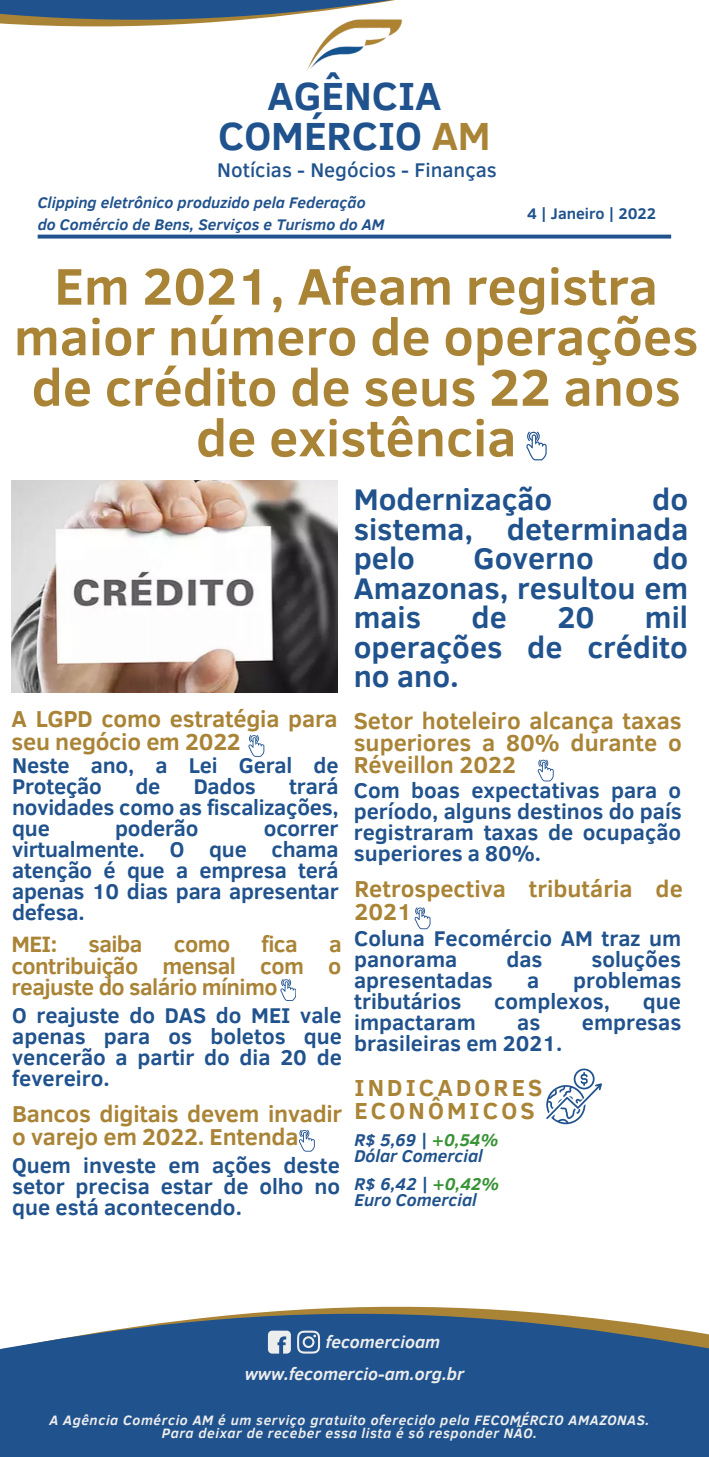
<style>
.page{position:relative;width:709px;height:1457px;background:#fff}
.page>*{position:absolute;margin:0;border:0;box-sizing:border-box;transform-origin:0 0}
.t1{font:700 52.5px/50.6px "Clear Sans";color:#aa8436;text-align:center}
.t2{font:700 40.25px "Clear Sans";color:#20528d}
.t3{font:700 30.62px/29.6px "Clear Sans";color:#20528d;text-align:justify}
.t4{font:700 23.8px "Clear Sans";letter-spacing:.135em;color:#aa8436}
.t5{font:700 23.62px/22.3px "Clear Sans";letter-spacing:-.01em;color:#aa8436}
.t6{font:700 22.75px/21.7px "Clear Sans";letter-spacing:-.025em;color:#aa8436;text-align:justify}
.t7{font:700 21.88px/21px "Clear Sans";color:#20528d;text-align:justify}
.t8{font:500 20.3px "Clear Sans";color:#20528d}
.t9{font:italic 700 17.5px "Clear Sans";color:#20528d}
.t10{font:italic 700 17.5px "Clear Sans";color:#eceded}
.t11{font:italic 700 15.75px "Clear Sans";color:#20528d}
.t12{font:700 15.75px "Clear Sans";color:#20528d}
.t13{font:italic 700 14px "Clear Sans";letter-spacing:.04em;color:#eceded}
.s1{color:#aa8436}
.s2{color:#389334}
</style>
<div class="page">
<svg style="left:38px;top:235px;width:633px;height:4px;background:#396599"></svg>
<svg style="left:0;top:1306px;width:709px;height:151px;background:#3a6393"></svg>
<svg style="left:0;top:0;width:395px;height:27px"></svg>
<svg style="left:268px;top:1331px;width:23px;height:23px"></svg>
<svg style="left:297px;top:1331px;width:23px;height:22px"></svg>
<svg style="left:414px;top:907px;width:16px;height:22px"></svg>
<svg style="left:546px;top:1068px;width:56px;height:56px"></svg>
<img style="left:302px;top:13px;width:101px;height:57px">
<svg style="left:526px;top:431px;width:20px;height:29px"></svg>
<svg style="left:280px;top:979px;width:16px;height:22px"></svg>
<svg style="left:331px;top:1314px;width:17px;height:22px"></svg>
<svg style="left:537px;top:759px;width:16px;height:22px"></svg>
<svg style="left:299px;top:1130px;width:16px;height:22px"></svg>
<svg style="left:248px;top:735px;width:16px;height:22px"></svg>
<img style="left:12px;top:480px;width:325px;height:213px">
<p class="t2" style="left:267px;top:67px;width:175px">AGÊNCIA</p>
<p class="t2" style="left:218px;top:107px;width:274px">COMÉRCIO <span class="s1">AM</span></p>
<p class="t8" style="left:217px;top:155px;width:281px">Notícias - Negócios - Finanças</p>
<p class="t11" style="left:38px;top:191px;width:329px">Clipping eletrônico produzido pela Federação</p>
<p class="t11" style="left:38px;top:213px;width:348px">do Comércio de Bens, Serviços e Turismo do AM</p>
<p class="t12" style="left:527px;top:202px;width:130px">4 | Janeiro | 2022</p>
<p class="t1" style="left:14px;top:258px;width:686px">Em 2021, Afeam registra maior número de operações de crédito de seus 22 anos de existência</p>
<p class="t3" style="left:354px;top:483px;width:200px">Modernização</p>
<p class="t3" style="left:354px;top:483px;width:336px;text-indent:298px">do sistema, determinada pelo</p>
<p class="t3" style="left:354px;top:542px;width:336px;text-indent:298px">do Amazonas, resultou em mais</p>
<p class="t3" style="left:473px;top:542px;width:122px">Governo</p>
<p class="t3" style="left:354px;top:601px;width:336px;text-indent:291px">mil operações de crédito no ano.</p>
<p class="t3" style="left:471px;top:601px;width:37px">de</p>
<p class="t3" style="left:557px;top:601px;width:39px">20</p>
<p class="t5" style="left:11px;top:707px;width:328px">A LGPD como estratégia para seu negócio em 2022</p>
<p class="t7" style="left:12px;top:754px;width:328px">Neste ano, a Lei Geral de<br>Proteção</p>
<p class="t7" style="left:12px;top:775px;width:328px;text-indent:277px">trará novidades como as fiscalizações, que</p>
<p class="t7" style="left:135px;top:775px;width:26px">de</p>
<p class="t7" style="left:194px;top:775px;width:63px">Dados</p>
<p class="t7" style="left:115px;top:817px;width:85px">poderão</p>
<p class="t7" style="left:12px;top:817px;width:328px;text-indent:252px">ocorrer virtualmente. O que chama atenção é que a empresa terá apenas 10 dias para apresentar defesa.</p>
<p class="t6" style="left:11px;top:932px;width:47px">MEI:</p>
<p class="t6" style="left:88px;top:932px;width:56px">saiba</p>
<p class="t6" style="left:174px;top:932px;width:58px">como</p>
<p class="t6" style="left:261px;top:932px;width:38px">fica</p>
<p class="t6" style="left:11px;top:932px;width:332px;text-indent:317px">a contribuição mensal com o reajuste do salário mínimo</p>
<p class="t7" style="left:12px;top:1004px;width:331px">O reajuste do DAS do MEI vale apenas para os boletos que vencerão a partir do dia 20 de fevereiro.</p>
<p class="t5" style="left:12px;top:1101px;width:332px">Bancos digitais devem invadir o varejo em 2022. Entenda</p>
<p class="t7" style="left:12px;top:1154px;width:329px">Quem investe em ações deste setor precisa estar de olho no que está acontecendo.</p>
<p class="t5" style="left:354px;top:708px;width:330px;text-align:justify">Setor hoteleiro alcança taxas superiores a 80% durante o Réveillon 2022</p>
<p class="t7" style="left:354px;top:778px;width:329px">Com boas expectativas para o período, alguns destinos do país registraram taxas de ocupação superiores a 80%.</p>
<p class="t5" style="left:354px;top:877px;width:330px">Retrospectiva tributária de<br>2021</p>
<p class="t7" style="left:354px;top:927px;width:329px">Coluna Fecomércio AM traz um panorama</p>
<p class="t7" style="left:506px;top:948px;width:38px">das</p>
<p class="t7" style="left:591px;top:948px;width:91px">soluções</p>
<p class="t7" style="left:354px;top:969px;width:140px">apresentadas</p>
<p class="t7" style="left:527px;top:969px;width:14px">a</p>
<p class="t7" style="left:573px;top:969px;width:109px">problemas</p>
<p class="t7" style="left:354px;top:990px;width:109px">tributários</p>
<p class="t7" style="left:494px;top:990px;width:117px">complexos,</p>
<p class="t7" style="left:643px;top:990px;width:40px">que</p>
<p class="t7" style="left:354px;top:1011px;width:123px">impactaram</p>
<p class="t7" style="left:517px;top:1011px;width:25px">as</p>
<p class="t7" style="left:582px;top:1011px;width:101px">empresas</p>
<p class="t7" style="left:354px;top:1032px;width:210px">brasileiras em 2021.</p>
<p class="t4" style="left:354px;top:1070px;width:189px">INDICADORES</p>
<p class="t4" style="left:354px;top:1093px;width:182px">ECONÔMICOS</p>
<p class="t9" style="left:354px;top:1127px;width:146px">R$ 5,69 | <span class="s2">+0,54%</span></p>
<p class="t9" style="left:354px;top:1143px;width:130px">Dólar Comercial</p>
<p class="t9" style="left:354px;top:1171px;width:146px">R$ 6,42 | <span class="s2">+0,42%</span></p>
<p class="t9" style="left:354px;top:1187px;width:124px">Euro Comercial</p>
<p class="t10" style="left:326px;top:1329px;width:116px">fecomercioam</p>
<p class="t10" style="left:245px;top:1361px;width:221px">www.fecomercio-am.org.br</p>
<p class="t13" style="left:49px;top:1409px;width:601px">A Agência Comércio AM é um serviço gratuito oferecido pela FECOMÉRCIO AMAZONAS.</p>
<p class="t13" style="left:162px;top:1423px;width:377px">Para deixar de receber essa lista é só responder NÃO.</p>
</div>
